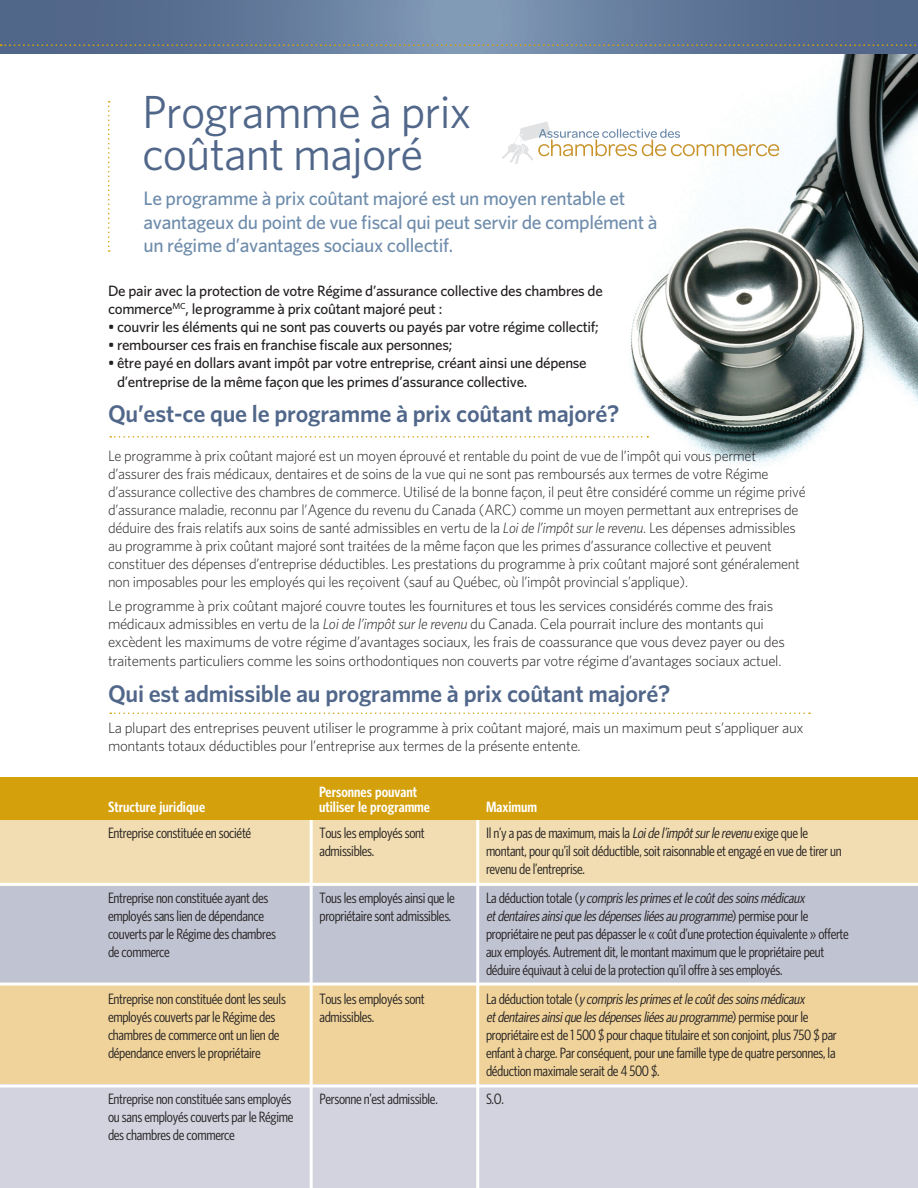
<style>
.page{position:relative;width:918px;height:1188px;background:#fff}
.page>*{position:absolute;margin:0;border:0;box-sizing:border-box;transform-origin:0 0}
.t1{font:46.5px/42px "Whitney";letter-spacing:-.02em;color:#51678a}
.Body_Copy{font:600 24px "Whitney";letter-spacing:-.01em;color:#51678a}
.Body_Copy-2{font:500 19.5px/23.4px "Whitney";letter-spacing:-.02em;color:#6e8cab}
.Body_Copy-3{font:300 15px/18px "Whitney";letter-spacing:-.02em;color:#231f20}
.Body_F{font:15px/18px "Whitney Condensed";letter-spacing:-.02em;color:#231f20}
.Body_Copy-4{font:500 15px/18px "Whitney";letter-spacing:-.02em;color:#231f20}
.t2{font:600 15px "Whitney Condensed";color:#fff}
.s1{font-style:italic}
</style>
<div class="page">
<img style="left:630px;top:54px;width:288px;height:412px">
<svg style="left:1px;top:0;width:917px;height:54px;background:#637999"></svg>
<hr style="left:0;top:0;width:1px;height:54px;background:#51678a">
<svg style="left:0;top:45px;width:918px;height:1px"></svg>
<svg style="left:108px;top:101px;width:2px;height:151px"></svg>
<svg style="left:110px;top:436px;width:538px;height:2px"></svg>
<svg style="left:110px;top:712px;width:700px;height:2px"></svg>
<svg style="left:502px;top:122px;width:277px;height:42px"></svg>
<div style="left:0;top:802px;width:918px;height:85px;background:#f1ddb1"></div>
<div style="left:0;top:886px;width:918px;height:108px;background:#c0c3d1"></div>
<div style="left:0;top:984px;width:918px;height:102px;background:#efd39b"></div>
<div style="left:0;top:1085px;width:918px;height:103px;background:#d2d3de"></div>
<hr style="left:310px;top:803px;width:3px;height:385px;background:#fff">
<hr style="left:476px;top:803px;width:3px;height:385px;background:#fff">
<div style="left:0;top:777px;width:918px;height:43px;background:#d4a00c"></div>
<hr style="left:0;top:883px;width:918px;height:3px;background:#fff">
<hr style="left:0;top:983px;width:918px;height:3px;background:#fff">
<hr style="left:0;top:1085px;width:918px;height:3px;background:#fff">
<p class="t1" style="left:142px;top:90px;width:331px">Programme à prix coûtant majoré</p>
<p class="Body_Copy-2" style="left:144px;top:186px;width:516px">Le programme à prix coûtant majoré est un moyen rentable et avantageux du point de vue fiscal qui peut servir de complément à un régime d’avantages sociaux collectif.</p>
<p class="Body_Copy-4" style="left:108px;top:281px;width:496px">De pair avec la protection de votre Régime d’assurance collective des chambres de commerce<sup>MC</sup>, le programme à prix coûtant majoré peut :</p>
<p class="Body_Copy-4" style="left:108px;top:317px;width:492px">• couvrir les éléments qui ne sont pas couverts ou payés par votre régime collectif;</p>
<p class="Body_Copy-4" style="left:108px;top:335px;width:346px">• rembourser ces frais en franchise fiscale aux personnes;</p>
<p class="Body_Copy-4" style="left:117px;top:353px;width:471px;line-height:18.9px;text-indent:-9px">• être payé en dollars avant impôt par votre entreprise, créant ainsi une dépense d’entreprise de la même façon que les primes d’assurance collective.</p>
<p class="Body_Copy" style="left:108px;top:398px;width:513px">Qu’est-ce que le programme à prix coûtant majoré?</p>
<p class="Body_Copy-3" style="left:108px;top:446px;width:699px">Le programme à prix coûtant majoré est un moyen éprouvé et rentable du point de vue de l’impôt qui vous permet d’assurer des frais médicaux, dentaires et de soins de la vue qui ne sont pas remboursés aux termes de votre Régime d’assurance collective des chambres de commerce. Utilisé de la bonne façon, il peut être considéré comme un régime privé d’assurance maladie, reconnu par l’Agence du revenu du Canada (ARC) comme un moyen permettant aux entreprises de déduire des frais relatifs aux soins de santé admissibles en vertu de la <span class="s1">Loi de l’impôt sur le revenu</span>. Les dépenses admissibles au programme à prix coûtant majoré sont traitées de la même façon que les primes d’assurance collective et peuvent constituer des dépenses d’entreprise déductibles. Les prestations du programme à prix coûtant majoré sont généralement non imposables pour les employés qui les reçoivent (sauf au Québec, où l’impôt provincial s’applique).</p>
<p class="Body_Copy-3" style="left:108px;top:597px;width:678px">Le programme à prix coûtant majoré couvre toutes les fournitures et tous les services considérés comme des frais médicaux admissibles en vertu de la <span class="s1">Loi de l’impôt sur le revenu</span> du Canada. Cela pourrait inclure des montants qui excèdent les maximums de votre régime d’avantages sociaux, les frais de coassurance que vous devez payer ou des traitements particuliers comme les soins orthodontiques non couverts par votre régime d’avantages sociaux actuel.</p>
<p class="Body_Copy" style="left:108px;top:678px;width:564px">Qui est admissible au programme à prix coûtant majoré?</p>
<p class="Body_Copy-3" style="left:108px;top:719px;width:697px">La plupart des entreprises peuvent utiliser le programme à prix coûtant majoré, mais un maximum peut s’appliquer aux montants totaux déductibles pour l’entreprise aux termes de la présente entente.</p>
<p class="t2" style="left:319px;top:783px;width:100px">Personnes pouvant</p>
<p class="t2" style="left:108px;top:798px;width:99px">Structure juridique</p>
<p class="t2" style="left:319px;top:798px;width:113px">utiliser le programme</p>
<p class="t2" style="left:486px;top:798px;width:53px">Maximum</p>
<p class="Body_F" style="left:108px;top:823px;width:145px">Entreprise constituée en société</p>
<p class="Body_F" style="left:320px;top:823px;width:107px">Tous les employés sont admissibles.</p>
<p class="Body_F" style="left:486px;top:823px;width:357px">Il n’y a pas de maximum, mais la <span class="s1">Loidel’impôtsurlerevenu</span>exige que le montant, pour qu’il soit déductible, soit raisonnable et engagé en vue de tirer un revenu de l’entreprise.</p>
<p class="Body_F" style="left:108px;top:889px;width:169px">Entreprise non constituée ayant des employés sans lien de dépendance couverts par le Régime des chambres de commerce</p>
<p class="Body_F" style="left:320px;top:889px;width:137px">Tous les employés ainsi que le propriétaire sont admissibles.</p>
<p class="Body_F" style="left:486px;top:889px;width:364px">L a d é d u c t i o n t o t a l e (<span class="s1">ycomprislesprimesetlecoûtdessoinsmédicaux etdentairesainsiquelesdépensesliéesauprogramme</span>) p e r m i s e p o u r l e propriétaire ne peut pas dépasser le « coût d’une protection équivalente » offerte aux employés. Autrement dit, le montant maximum que le propriétaire peut déduire équivaut à celui de la protection qu’il offre à ses employés.</p>
<p class="Body_F" style="left:108px;top:990px;width:179px">Entreprise non constituée dont les seuls employés couverts par le Régime des chambres de commerce ont un lien de dépendance envers le propriétaire</p>
<p class="Body_F" style="left:320px;top:990px;width:107px">Tous les employés sont admissibles.</p>
<p class="Body_F" style="left:486px;top:990px;width:352px">L a d é d u c t i o n t o t a l e (<span class="s1">ycomprislesprimesetlecoûtdessoinsmédicaux etdentairesainsiquelesdépensesliéesauprogramme</span>) p e r m i s e p o u r l e propriétaire est de 1 500 $ pour chaque titulaire et son conjoint, plus 750 $ par enfant à charge. Par conséquent, pour une famille type de quatre personnes, la déduction maximale serait de 4 500 $.</p>
<p class="Body_F" style="left:108px;top:1090px;width:187px">Entreprise non constituée sans employés ou sans employés couverts par le Régime des chambres de commerce</p>
<p class="Body_F" style="left:320px;top:1090px;width:120px">Personne n’est admissible.</p>
<p class="Body_F" style="left:486px;top:1090px;width:19px">S.O.</p>
</div>
